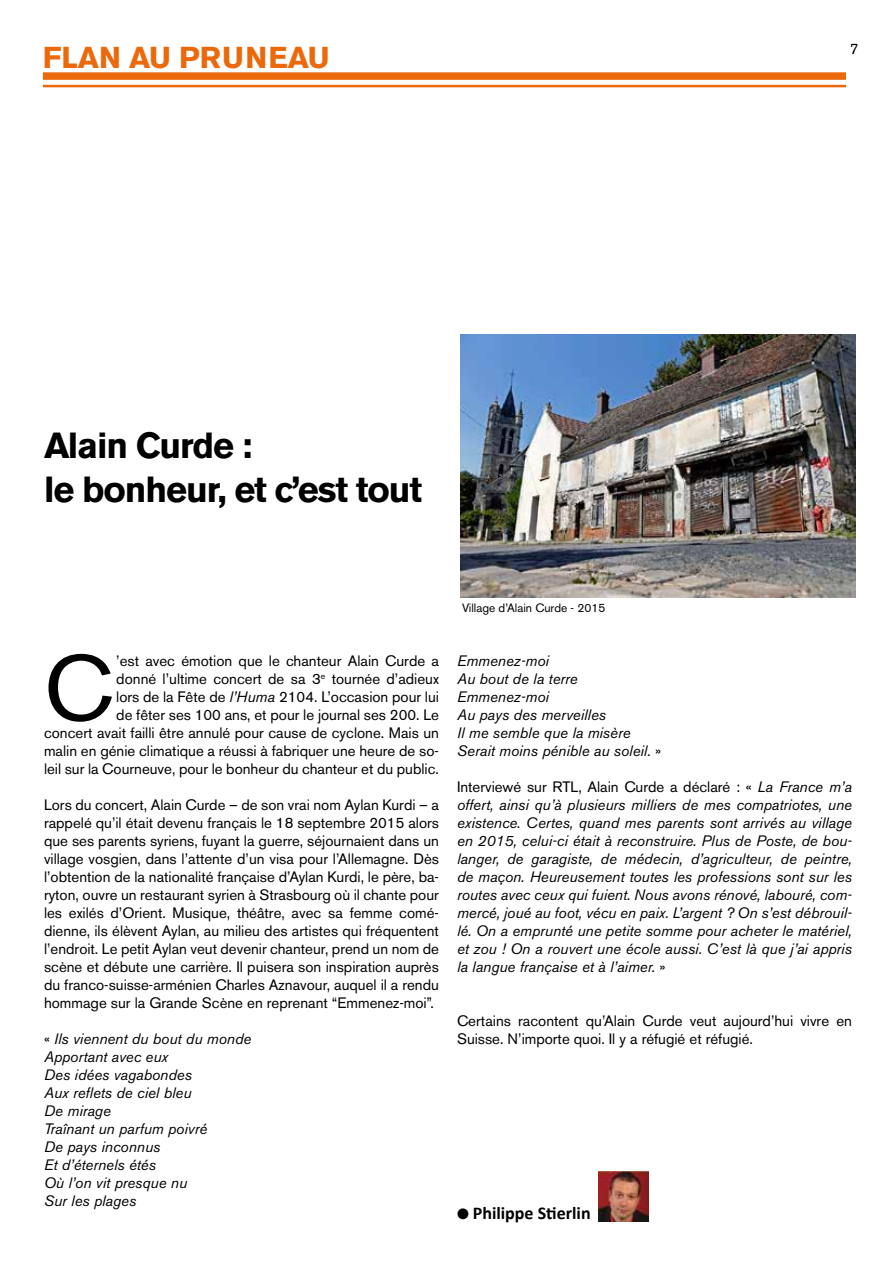
<style>
.page{position:relative;width:893px;height:1263px;background:#fff}
.page>*{position:absolute;margin:0;border:0;box-sizing:border-box;transform-origin:0 0}
.t1{font:91.5px "Akzidenz Grotesk BE";color:#000}
.t2{font:700 36px/43.2px "Akzidenz Grotesk BE";letter-spacing:-.03em;color:#000}
.t3{font:700 30px "Akzidenz Grotesk BE";color:#eb690b}
.t4{font:700 18px "Calibri";color:#000}
.t5{font:15px/18px "Akzidenz Grotesk BE";color:#000;text-align:right}
.t6{font:italic 15px/18px "Akzidenz Grotesk BE";color:#000}
.t7{font:12px "Akzidenz Grotesk BE";color:#000}
.s1{font-style:italic}
.s2{font-style:normal}
</style>
<div class="page">
<div style="left:43px;top:72px;width:803px;height:8px;background:#eb690b"></div>
<hr style="left:43px;top:85px;width:803px;height:2px;background:#eb690b">
<img style="left:599px;top:1171px;width:50px;height:50px">
<img style="left:461px;top:334px;width:394px;height:264px">
<h3 class="t3" style="left:43px;top:40px;width:288px">FLAN AU PRUNEAU</h3>
<p class="t5" style="left:850px;top:40px;width:10px">7</p>
<h2 class="t2" style="left:44px;top:424px;width:380px">Alain Curde :<br>le bonheur, et c’est tout</h2>
<h1 class="t1" style="left:44px;top:634px;width:70px">C</h1>
<p class="t5" style="left:44px;top:652px;width:396px">’est avec émotion que le chanteur Alain Curde a<br>donné l’ultime concert de sa 3<sup>e</sup> tournée d’adieux<br>lors de la Fête de <span class="s1">l’Huma</span> 2104. L’occasion pour lui<br>de fêter ses 100 ans, et pour le journal ses 200. Le<br>concert avait failli être annulé pour cause de cyclone. Mais un malin en génie climatique a réussi à fabriquer une heure de so&shy;leil sur la Courneuve, pour le bonheur du chanteur et du public.</p>
<p class="t5" style="left:44px;top:796px;width:396px;text-align:justify">Lors du concert, Alain Curde – de son vrai nom Aylan Kurdi – a rappelé qu’il était devenu français le 18 septembre 2015 alors que ses parents syriens, fuyant la guerre, séjournaient dans un village vosgien, dans l’attente d’un visa pour l’Allemagne. Dès l’obtention de la nationalité française d’Aylan Kurdi, le père, ba&shy;ryton, ouvre un restaurant syrien à Strasbourg où il chante pour les exilés d’Orient. Musique, théâtre, avec sa femme comé&shy;dienne, ils élèvent Aylan, au milieu des artistes qui fréquentent l’endroit. Le petit Aylan veut devenir chanteur, prend un nom de scène et débute une carrière. Il puisera son inspiration auprès du franco-suisse-arménien Charles Aznavour, auquel il a rendu hommage sur la Grande Scène en reprenant “Emmenez-moi”.</p>
<p class="t6" style="left:44px;top:1030px;width:209px"><span class="s2">«</span> Ils viennent du bout du monde<br>Apportant avec eux<br>Des idées vagabondes<br>Aux reflets de ciel bleu<br>De mirage<br>Traînant un parfum poivré<br>De pays inconnus<br>Et d’éternels étés<br>Où l’on vit presque nu<br>Sur les plages</p>
<p class="t7" style="left:462px;top:601px;width:145px">Village d’Alain Curde - 2015</p>
<p class="t6" style="left:457px;top:652px;width:206px">Emmenez-moi<br>Au bout de la terre<br>Emmenez-moi<br>Au pays des merveilles<br>Il me semble que la misère<br>Serait moins pénible au soleil. <span class="s2">»</span></p>
<p class="t6" style="left:457px;top:778px;width:396px;text-align:justify"><span class="s2">Interviewé sur RTL, Alain Curde a déclaré : «</span> La France m’a offert, ainsi qu’à plusieurs milliers de mes compatriotes, une existence. Certes, quand mes parents sont arrivés au village en 2015, celui-ci était à reconstruire. Plus de Poste, de bou&shy;langer, de garagiste, de médecin, d’agriculteur, de peintre, de maçon. Heureusement toutes les professions sont sur les routes avec ceux qui fuient. Nous avons rénové, labouré, com&shy;mercé, joué au foot, vécu en paix. L’argent ? On s’est débrouil&shy;lé. On a emprunté une petite somme pour acheter le matériel, et zou ! On a rouvert une école aussi. C’est là que j’ai appris la langue française et à l’aimer. <span class="s2">»</span></p>
<p class="t5" style="left:457px;top:1012px;width:396px;text-align:left">Certains racontent qu’Alain Curde veut aujourd’hui vivre en<br>Suisse. N’importe quoi. Il y a réfugié et réfugié.</p>
<p class="t4" style="left:457px;top:1201px;width:135px">● Philippe Stierlin</p>
</div>
